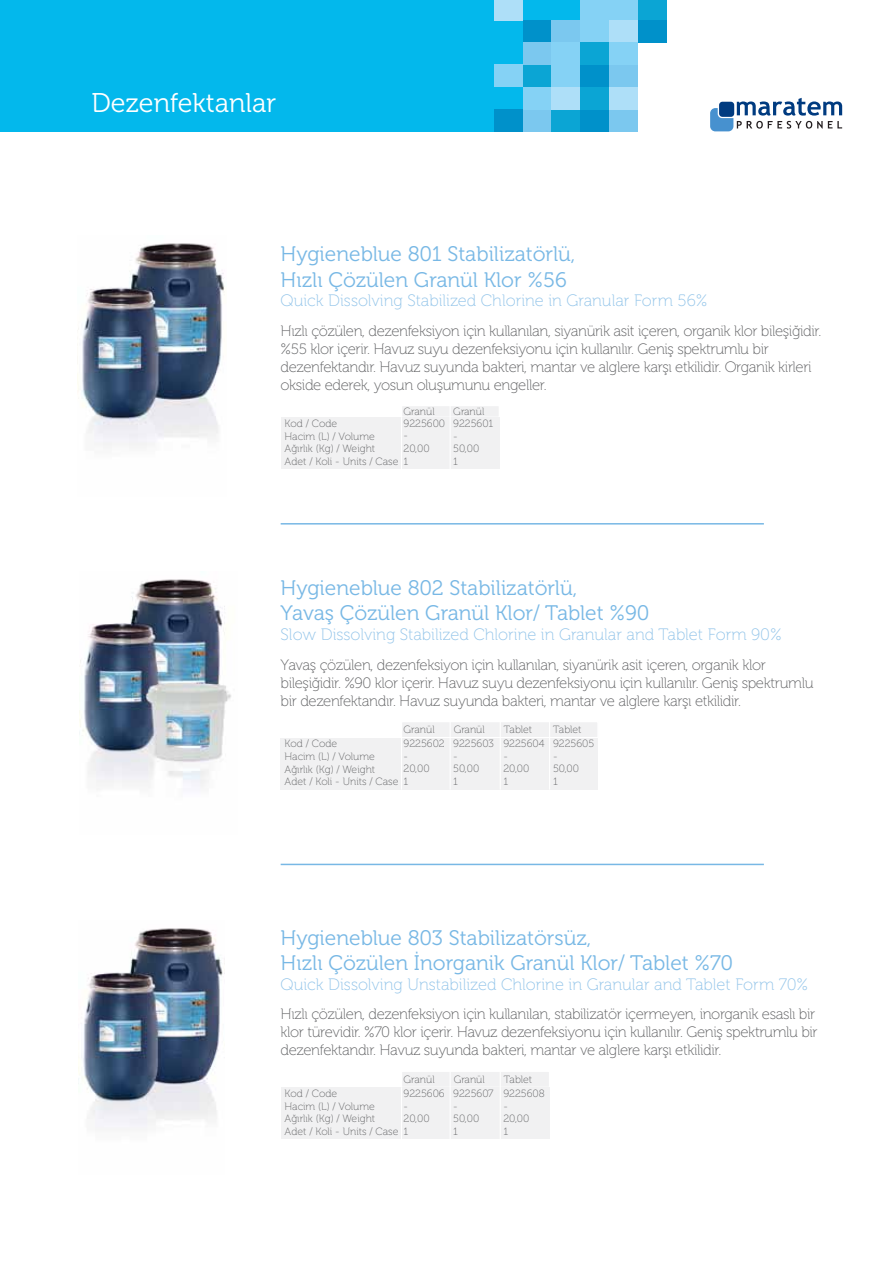
<style>
.page{position:relative;width:893px;height:1263px;background:#fff}
.page>*{position:absolute;margin:0;border:0;box-sizing:border-box;transform-origin:0 0}
.t1{font:27px "Museo 300 TR";color:#fff}
.t2{font:21px/25.2px "Museo 300 TR";color:#78b8e5}
.t3{font:16.5px "Museo 100 TR";color:#92c4e9}
.t4{font:15px/18px "Museo 100 TR";letter-spacing:-.025em;color:#616264}
.t5{font:10.5px/12.6px "Museo 100 TR";color:#616264}
</style>
<div class="page">
<svg style="left:710px;top:98px;width:132px;height:33px"></svg>
<div style="left:0;top:0;width:588px;height:132px;background:#03b8ec"></div>
<div style="left:494px;top:0;width:29px;height:20px;background:#aedff8"></div>
<div style="left:580px;top:0;width:29px;height:20px;background:#85d2f5"></div>
<div style="left:609px;top:0;width:29px;height:20px;background:#85d2f5"></div>
<div style="left:523px;top:65px;width:29px;height:22px;background:#0ba5d4"></div>
<div style="left:494px;top:65px;width:29px;height:22px;background:#85d2f5"></div>
<div style="left:552px;top:65px;width:28px;height:22px;background:#85d2f5"></div>
<div style="left:580px;top:65px;width:29px;height:22px;background:#0091ca"></div>
<div style="left:609px;top:65px;width:29px;height:22px;background:#7bc8ef"></div>
<div style="left:523px;top:109px;width:29px;height:23px;background:#7bc8ef"></div>
<div style="left:494px;top:109px;width:29px;height:23px;background:#0091ca"></div>
<div style="left:552px;top:109px;width:28px;height:23px;background:#0ba5d4"></div>
<div style="left:580px;top:109px;width:29px;height:23px;background:#0091ca"></div>
<div style="left:609px;top:109px;width:29px;height:23px;background:#7bc8ef"></div>
<div style="left:638px;top:0;width:29px;height:20px;background:#0ba5d4"></div>
<div style="left:523px;top:20px;width:29px;height:22px;background:#0091ca"></div>
<div style="left:552px;top:20px;width:28px;height:22px;background:#7bc8ef"></div>
<div style="left:580px;top:20px;width:29px;height:22px;background:#85d2f5"></div>
<div style="left:609px;top:20px;width:29px;height:22px;background:#aedff8"></div>
<div style="left:523px;top:42px;width:29px;height:23px;background:#7bc8ef"></div>
<div style="left:552px;top:42px;width:28px;height:23px;background:#85d2f5"></div>
<div style="left:580px;top:42px;width:29px;height:23px;background:#0ba5d4"></div>
<div style="left:609px;top:42px;width:29px;height:23px;background:#85d2f5"></div>
<div style="left:523px;top:87px;width:29px;height:22px;background:#85d2f5"></div>
<div style="left:552px;top:87px;width:28px;height:22px;background:#aedff8"></div>
<div style="left:580px;top:87px;width:29px;height:22px;background:#0ba5d4"></div>
<div style="left:609px;top:87px;width:29px;height:22px;background:#aedff8"></div>
<div style="left:638px;top:20px;width:29px;height:22px;background:#0091ca"></div>
<img style="left:78px;top:243px;width:147px;height:203px">
<div style="left:401px;top:721px;width:198px;height:17px;background:#f1f1f2;border:2px solid #fff"></div>
<div style="left:281px;top:738px;width:317px;height:51px;background:#f1f1f2"></div>
<hr style="left:401px;top:737px;width:1px;height:53px;background:#fff">
<hr style="left:450px;top:721px;width:1px;height:69px;background:#fff">
<hr style="left:500px;top:721px;width:1px;height:69px;background:#fff">
<hr style="left:549px;top:721px;width:1px;height:69px;background:#fff">
<div style="left:401px;top:1070px;width:149px;height:18px;background:#f1f1f2;border:2px solid #fff"></div>
<div style="left:281px;top:1087px;width:269px;height:52px;background:#f1f1f2"></div>
<hr style="left:401px;top:1087px;width:1px;height:52px;background:#fff">
<hr style="left:450px;top:1071px;width:1px;height:68px;background:#fff">
<hr style="left:500px;top:1071px;width:1px;height:68px;background:#fff">
<img style="left:79px;top:579px;width:152px;height:208px">
<div style="left:401px;top:405px;width:99px;height:13px;background:#f1f1f2;border:2px solid #fff"></div>
<div style="left:281px;top:417px;width:218px;height:52px;background:#f1f1f2"></div>
<hr style="left:401px;top:417px;width:1px;height:52px;background:#fff">
<hr style="left:450px;top:405px;width:1px;height:64px;background:#fff">
<img style="left:78px;top:928px;width:145px;height:200px">
<hr style="left:281px;top:864px;width:483px;height:1px;background:#78b8e5">
<hr style="left:281px;top:523px;width:483px;height:1px;background:#78b8e5">
<h1 class="t1" style="left:91px;top:88px;width:186px">Dezenfektanlar</h1>
<h2 class="t2" style="left:281px;top:242px;width:296px">Hygieneblue 801 Stabilizatörlü,<br>Hızlı Çözülen Granül Klor %56</h2>
<p class="t3" style="left:281px;top:292px;width:428px">Quick Dissolving Stabilized Chlorine in Granular Form 56%</p>
<p class="t4" style="left:281px;top:322px;width:542px">Hızlı çözülen, dezenfeksiyon için kullanılan, siyanürik asit içeren, organik klor bileşiğidir. %55 klor içerir. Havuz suyu dezenfeksiyonu için kullanılır. Geniş spektrumlu bir dezenfektandır. Havuz suyunda bakteri, mantar ve alglere karşı etkilidir. Organik kirleri okside ederek, yosun oluşumunu engeller.</p>
<p class="t5" style="left:404px;top:405px;width:33px">Granül</p>
<p class="t5" style="left:453px;top:405px;width:33px">Granül</p>
<p class="t5" style="left:285px;top:417px;width:115px">Kod / Code<br>Hacim (L) / Volume<br>Ağırlık (Kg) / Weight<br>Adet / Koli - Units / Case</p>
<p class="t5" style="left:404px;top:417px;width:43px">9225600 -<br>20,00<br>1</p>
<p class="t5" style="left:453px;top:417px;width:41px">9225601 -<br>50,00<br>1</p>
<h2 class="t2" style="left:281px;top:576px;width:370px">Hygieneblue 802 Stabilizatörlü,<br>Yavaş Çözülen Granül Klor/ Tablet %90</h2>
<p class="t3" style="left:281px;top:626px;width:503px">Slow Dissolving Stabilized Chlorine in Granular and Tablet Form 90%</p>
<p class="t4" style="left:281px;top:656px;width:534px">Yavaş çözülen, dezenfeksiyon için kullanılan, siyanürik asit içeren, organik klor bileşiğidir. %90 klor içerir. Havuz suyu dezenfeksiyonu için kullanılır. Geniş spektrumlu bir dezenfektandır. Havuz suyunda bakteri, mantar ve alglere karşı etkilidir.</p>
<p class="t5" style="left:404px;top:723px;width:33px">Granül</p>
<p class="t5" style="left:454px;top:723px;width:33px">Granül</p>
<p class="t5" style="left:504px;top:723px;width:30px">Tablet</p>
<p class="t5" style="left:553px;top:723px;width:30px">Tablet</p>
<p class="t5" style="left:503px;top:737px;width:43px">9225604 -<br>20,00<br>1</p>
<p class="t5" style="left:285px;top:738px;width:115px">Kod / Code<br>Hacim (L) / Volume<br>Ağırlık (Kg) / Weight<br>Adet / Koli - Units / Case</p>
<p class="t5" style="left:404px;top:737px;width:43px">9225602 -<br>20,00<br>1</p>
<p class="t5" style="left:453px;top:737px;width:42px">9225603 -<br>50,00<br>1</p>
<p class="t5" style="left:553px;top:737px;width:43px">9225605 -<br>50,00<br>1</p>
<h2 class="t2" style="left:281px;top:925px;width:454px">Hygieneblue 803 Stabilizatörsüz,<br>Hızlı Çözülen İnorganik Granül Klor/ Tablet %70</h2>
<p class="t3" style="left:281px;top:975px;width:529px">Quick Dissolving Unstabilized Chlorine in Granular and Tablet Form 70%</p>
<p class="t4" style="left:281px;top:1005px;width:539px">Hızlı çözülen, dezenfeksiyon için kullanılan, stabilizatör içermeyen, inorganik esaslı bir klor türevidir. %70 klor içerir. Havuz dezenfeksiyonu için kullanılır. Geniş spektrumlu bir dezenfektandır. Havuz suyunda bakteri, mantar ve alglere karşı etkilidir.</p>
<p class="t5" style="left:404px;top:1073px;width:33px">Granül</p>
<p class="t5" style="left:454px;top:1073px;width:33px">Granül</p>
<p class="t5" style="left:503px;top:1072px;width:43px;line-height:14.2px">Tablet<br>9225608</p>
<p class="t5" style="left:503px;top:1100px;width:28px">-<br>20,00<br>1</p>
<p class="t5" style="left:285px;top:1087px;width:115px">Kod / Code<br>Hacim (L) / Volume<br>Ağırlık (Kg) / Weight<br>Adet / Koli - Units / Case</p>
<p class="t5" style="left:404px;top:1087px;width:43px">9225606 -<br>20,00<br>1</p>
<p class="t5" style="left:453px;top:1087px;width:42px">9225607 -<br>50,00<br>1</p>
</div>
